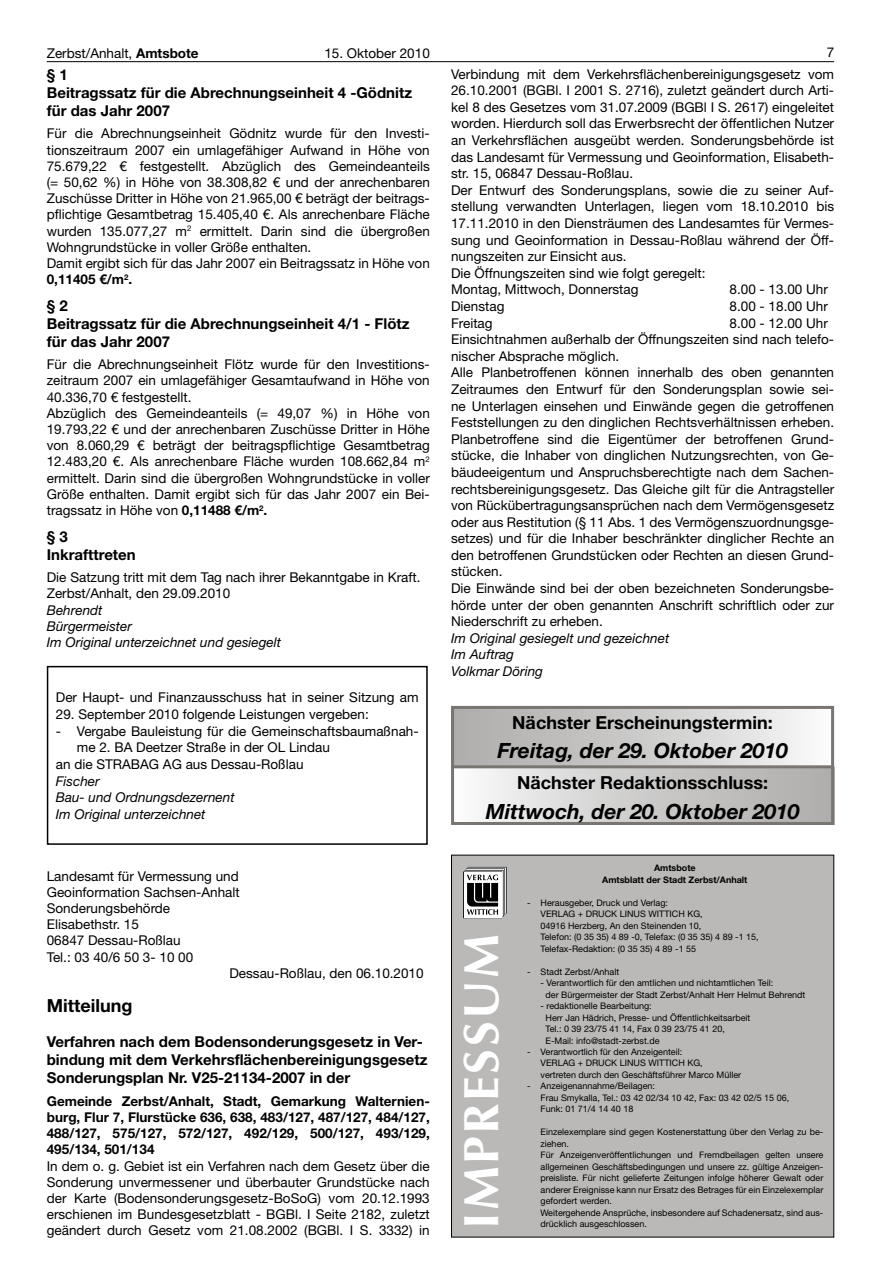
<style>
.page{position:relative;width:881px;height:1263px;background:#fff}
.page>*{position:absolute;margin:0;border:0;box-sizing:border-box;transform-origin:0 0}
.t1{font:700 49.5px "Optima LT";letter-spacing:.05em;color:#fff}
.t2{font:italic 700 21px "Helvetica Neue LT";color:#000}
.t3{font:700 18px "Helvetica Neue LT";color:#000}
.t4{font:700 15px/18px "Helvetica Neue LT";color:#000}
.t5{font:13.5px/16.6px "Helvetica Neue LT";color:#000}
.t6{font:italic 13.5px/16.6px "Helvetica Neue LT";color:#000}
.t7{font:700 13.5px/16.2px "Helvetica Neue LT";color:#000;text-align:justify}
.t8{font:9px/11.6px "Helvetica Neue LT";color:#000}
.t9{font:700 9px/11.6px "Helvetica Neue LT";color:#000;text-align:center}
.s1{font-weight:700}
</style>
<div class="page">
<hr style="left:47px;top:61px;width:786px;height:1px;background:#000">
<div style="left:47px;top:666px;width:380px;height:179px;border:2px solid #000"></div>
<div style="left:451px;top:855px;width:382px;height:382px;background:#bab9b8"></div>
<svg style="left:463px;top:867px;width:43px;height:51px;background:#8e8e8e"></svg>
<div style="left:451px;top:767px;width:382px;height:58px;background:linear-gradient(to right,#f7f7f7,#aaa8a7)"></div>
<div style="left:451px;top:708px;width:382px;height:59px;background:linear-gradient(to right,#a9a8a6,#f6f6f6)"></div>
<div style="left:451px;top:706px;width:382px;height:119px;border:3px solid #797571"></div>
<hr style="left:451px;top:765px;width:382px;height:3px;background:#797571">
<p class="t5" style="left:47px;top:45px;width:153px">Zerbst/Anhalt, <span class="s1">Amtsbote</span></p>
<p class="t5" style="left:324px;top:45px;width:107px">15. Oktober 2010</p>
<p class="t5" style="left:826px;top:44px;width:9px">7</p>
<p class="t4" style="left:47px;top:65px;width:366px">§ 1<br>Beitragssatz für die Abrechnungseinheit 4 -Gödnitz für das Jahr 2007</p>
<p class="t5" style="left:47px;top:125px;width:384px;line-height:16.2px">Für die Abrechnungseinheit Gödnitz wurde für den Investi&shy;tionszeitraum 2007 ein umlagefähiger Aufwand in Höhe von 75.679,22 € festgestellt. Abzüglich des Gemeindeanteils (= 50,62 %) in Höhe von 38.308,82 € und der anrechenbaren Zuschüsse Dritter in Höhe von 21.965,00 € beträgt der beitrags&shy;pflichtige Gesamtbetrag 15.405,40 €. Als anrechenbare Fläche wurden 135.077,27 m<sup>2</sup> ermittelt. Darin sind die übergroßen Wohngrundstücke in voller Größe enthalten.<br>Damit ergibt sich für das Jahr 2007 ein Beitragssatz in Höhe von <span class="s1">0,11405 €/m</span><sup>2</sup><span class="s1">.</span></p>
<p class="t4" style="left:47px;top:296px;width:364px">§ 2<br>Beitragssatz für die Abrechnungseinheit 4/1 - Flötz für das Jahr 2007</p>
<p class="t5" style="left:47px;top:356px;width:384px;line-height:16.2px">Für die Abrechnungseinheit Flötz wurde für den Investitions&shy;zeitraum 2007 ein umlagefähiger Gesamtaufwand in Höhe von 40.336,70 € festgestellt.<br>Abzüglich des Gemeindeanteils (= 49,07 %) in Höhe von 19.793,22 € und der anrechenbaren Zuschüsse Dritter in Höhe von 8.060,29 € beträgt der beitragspflichtige Gesamtbetrag 12.483,20 €. Als anrechenbare Fläche wurden 108.662,84 m<sup>2 </sup>ermittelt. Darin sind die übergroßen Wohngrundstücke in voller Größe enthalten. Damit ergibt sich für das Jahr 2007 ein Bei&shy;tragssatz in Höhe von <span class="s1">0,11488 €/m</span><sup>2</sup><span class="s1">.</span></p>
<p class="t4" style="left:47px;top:527px;width:90px">§ 3<br>Inkrafttreten</p>
<p class="t5" style="left:47px;top:569px;width:375px;line-height:16.2px">Die Satzung tritt mit dem Tag nach ihrer Bekanntgabe in Kraft.<br>Zerbst/Anhalt, den 29.09.2010</p>
<p class="t6" style="left:47px;top:601px;width:236px;line-height:16.2px">Behrendt<br>Bürgermeister<br>Im Original unterzeichnet und gesiegelt</p>
<p class="t5" style="left:451px;top:65px;width:384px">Verbindung mit dem Verkehrsflächenbereinigungsgesetz vom 26.10.2001 (BGBl. I 2001 S. 2716), zuletzt geändert durch Arti&shy;kel 8 des Gesetzes vom 31.07.2009 (BGBl I S. 2617) eingeleitet worden. Hierdurch soll das Erwerbsrecht der öffentlichen Nutzer an Verkehrsflächen ausgeübt werden. Sonderungsbehörde ist das Landesamt für Vermessung und Geoinformation, Elisabeth&shy;str. 15, 06847 Dessau-Roßlau.<br>Der Entwurf des Sonderungsplans, sowie die zu seiner Auf&shy;stellung verwandten Unterlagen, liegen vom 18.10.2010 bis 17.11.2010 in den Diensträumen des Landesamtes für Vermes&shy;sung und Geoinformation in Dessau-Roßlau während der Öff&shy;nungszeiten zur Einsicht aus.<br>Die Öffnungszeiten sind wie folgt geregelt:<br>Montag, Mittwoch, Donnerstag</p>
<p class="t5" style="left:729px;top:281px;width:100px">8.00 - 13.00 Uhr</p>
<p class="t5" style="left:451px;top:298px;width:55px">Dienstag</p>
<p class="t5" style="left:729px;top:298px;width:100px">8.00 - 18.00 Uhr</p>
<p class="t5" style="left:451px;top:314px;width:43px">Freitag</p>
<p class="t5" style="left:451px;top:314px;width:384px;text-indent:278px">8.00 - 12.00 Uhr Einsichtnahmen außerhalb der Öffnungszeiten sind nach telefo&shy;nischer Absprache möglich.<br>Alle Planbetroffenen können innerhalb des oben genannten Zeitraumes den Entwurf für den Sonderungsplan sowie sei&shy;ne Unterlagen einsehen und Einwände gegen die getroffenen Feststellungen zu den dinglichen Rechtsverhältnissen erheben.<br>Planbetroffene sind die Eigentümer der betroffenen Grund&shy;stücke, die Inhaber von dinglichen Nutzungsrechten, von Ge&shy;bäudeeigentum und Anspruchsberechtigte nach dem Sachen&shy;rechtsbereinigungsgesetz. Das Gleiche gilt für die Antragsteller von Rückübertragungsansprüchen nach dem Vermögensgesetz oder aus Restitution (§ 11 Abs. 1 des Vermögenszuordnungsge&shy;setzes) und für die Inhaber beschränkter dinglicher Rechte an den betroffenen Grundstücken oder Rechten an diesen Grund&shy;stücken.<br>Die Einwände sind bei der oben bezeichneten Sonderungsbe&shy;hörde unter der oben genannten Anschrift schriftlich oder zur Niederschrift zu erheben.</p>
<p class="t6" style="left:451px;top:629px;width:220px">Im Original gesiegelt und gezeichnet<br>Im Auftrag<br>Volkmar Döring</p>
<p class="t5" style="left:56px;top:689px;width:364px">Der Haupt- und Finanzausschuss hat in seiner Sitzung am</p>
<p class="t5" style="left:56px;top:706px;width:314px">29. September 2010 folgende Leistungen vergeben:</p>
<p class="t5" style="left:56px;top:722px;width:364px">- Vergabe Bauleistung für die Gemeinschaftsbaumaßnah-</p>
<p class="t5" style="left:77px;top:739px;width:254px">me 2. BA Deetzer Straße in der OL Lindau</p>
<p class="t5" style="left:56px;top:756px;width:249px">an die STRABAG AG aus Dessau-Roßlau</p>
<p class="t6" style="left:56px;top:772px;width:180px">Fischer<br>Bau- und Ordnungsdezernent<br>Im Original unterzeichnet</p>
<p class="t5" style="left:47px;top:867px;width:193px">Landesamt für Vermessung und</p>
<p class="t5" style="left:47px;top:883px;width:194px">Geoinformation Sachsen-Anhalt</p>
<p class="t5" style="left:47px;top:900px;width:125px">Sonderungsbehörde</p>
<p class="t5" style="left:47px;top:916px;width:94px">Elisabethstr. 15</p>
<p class="t5" style="left:47px;top:932px;width:135px">06847 Dessau-Roßlau</p>
<p class="t5" style="left:47px;top:948px;width:148px">Tel.: 03 40/6 50 3- 10 00</p>
<p class="t5" style="left:229px;top:964px;width:196px">Dessau-Roßlau, den 06.10.2010</p>
<h3 class="t3" style="left:47px;top:994px;width:87px">Mitteilung</h3>
<p class="t4" style="left:47px;top:1032px;width:382px">Verfahren nach dem Bodensonderungsgesetz in Ver&shy;bindung mit dem Verkehrsflächenbereinigungsgesetz<br>Sonderungsplan Nr. V25-21134-2007 in der</p>
<p class="t7" style="left:47px;top:1092px;width:384px">Gemeinde Zerbst/Anhalt, Stadt, Gemarkung Walternien&shy;burg, Flur 7, Flurstücke 636, 638, 483/127, 487/127, 484/127, 488/127, 575/127, 572/127, 492/129, 500/127, 493/129, 495/134, 501/134</p>
<p class="t5" style="left:47px;top:1157px;width:384px;line-height:16.2px;text-align:justify">In dem o. g. Gebiet ist ein Verfahren nach dem Gesetz über die Sonderung unvermessener und überbauter Grundstücke nach der Karte (Bodensonderungsgesetz-BoSoG) vom 20.12.1993 erschienen im Bundesgesetzblatt - BGBl. I Seite 2182, zuletzt geändert durch Gesetz vom 21.08.2002 (BGBl. I S. 3332) in</p>
<h3 class="t3" style="left:512px;top:711px;width:262px">Nächster Erscheinungstermin:</h3>
<h2 class="t2" style="left:497px;top:738px;width:292px">Freitag, der 29. Oktober 2010</h2>
<h3 class="t3" style="left:517px;top:772px;width:252px">Nächster Redaktionsschluss:</h3>
<h2 class="t2" style="left:485px;top:798px;width:315px">Mittwoch, der 20. Oktober 2010</h2>
<h1 class="t1" style="left:452px;top:1229px;width:296px;rotate:-90deg">IMPRESSUM</h1>
<p class="t9" style="left:602px;top:862px;width:146px">Amtsbote<br>Amtsblatt der Stadt Zerbst/Anhalt</p>
<p class="t8" style="left:540px;top:896px;width:220px;text-indent:-13px">- Herausgeber, Druck und Verlag:<br>VERLAG + DRUCK LINUS WITTICH KG,<br>04916 Herzberg, An den Steinenden 10,<br>Telefon: (0 35 35) 4 89 -0, Telefax: (0 35 35) 4 89 -1 15, Telefax-Redaktion: (0 35 35) 4 89 -1 55</p>
<p class="t8" style="left:527px;top:965px;width:94px">- Stadt Zerbst/Anhalt</p>
<p class="t8" style="left:545px;top:977px;width:261px;text-indent:-5px">- Verantwortlich für den amtlichen und nichtamtlichen Teil:<br>der Bürgermeister der Stadt Zerbst/Anhalt Herr Helmut Behrendt</p>
<p class="t8" style="left:545px;top:1000px;width:206px;text-indent:-5px">- redaktionelle Bearbeitung:<br>Herr Jan Hädrich, Presse- und Öffentlichkeitsarbeit Tel.: 0 39 23/75 41 14, Fax 0 39 23/75 41 20, E-Mail: info@stadt-zerbst.de</p>
<p class="t8" style="left:540px;top:1046px;width:202px;text-indent:-13px">- Verantwortlich für den Anzeigenteil:<br>VERLAG + DRUCK LINUS WITTICH KG,<br>vertreten durch den Geschäftsführer Marco Müller</p>
<p class="t8" style="left:540px;top:1080px;width:250px;text-indent:-13px">- Anzeigenannahme/Beilagen:<br>Frau Smykalla, Tel.: 03 42 02/34 10 42, Fax: 03 42 02/5 15 06,<br>Funk: 01 71/4 14 40 18</p>
<p class="t8" style="left:540px;top:1126px;width:284px">Einzelexemplare sind gegen Kostenerstattung über den Verlag zu be&shy;ziehen.<br>Für Anzeigenveröffentlichungen und Fremdbeilagen gelten unsere allgemeinen Geschäftsbedingungen und unsere zz. gültige Anzeigen&shy;preisliste. Für nicht gelieferte Zeitungen infolge höherer Gewalt oder anderer Ereignisse kann nur Ersatz des Betrages für ein Einzelexemplar gefordert werden.<br>Weitergehende Ansprüche, insbesondere auf Schadenersatz, sind aus-</p>
<p class="t8" style="left:540px;top:1218px;width:108px">drücklich ausgeschlossen.</p>
</div>
